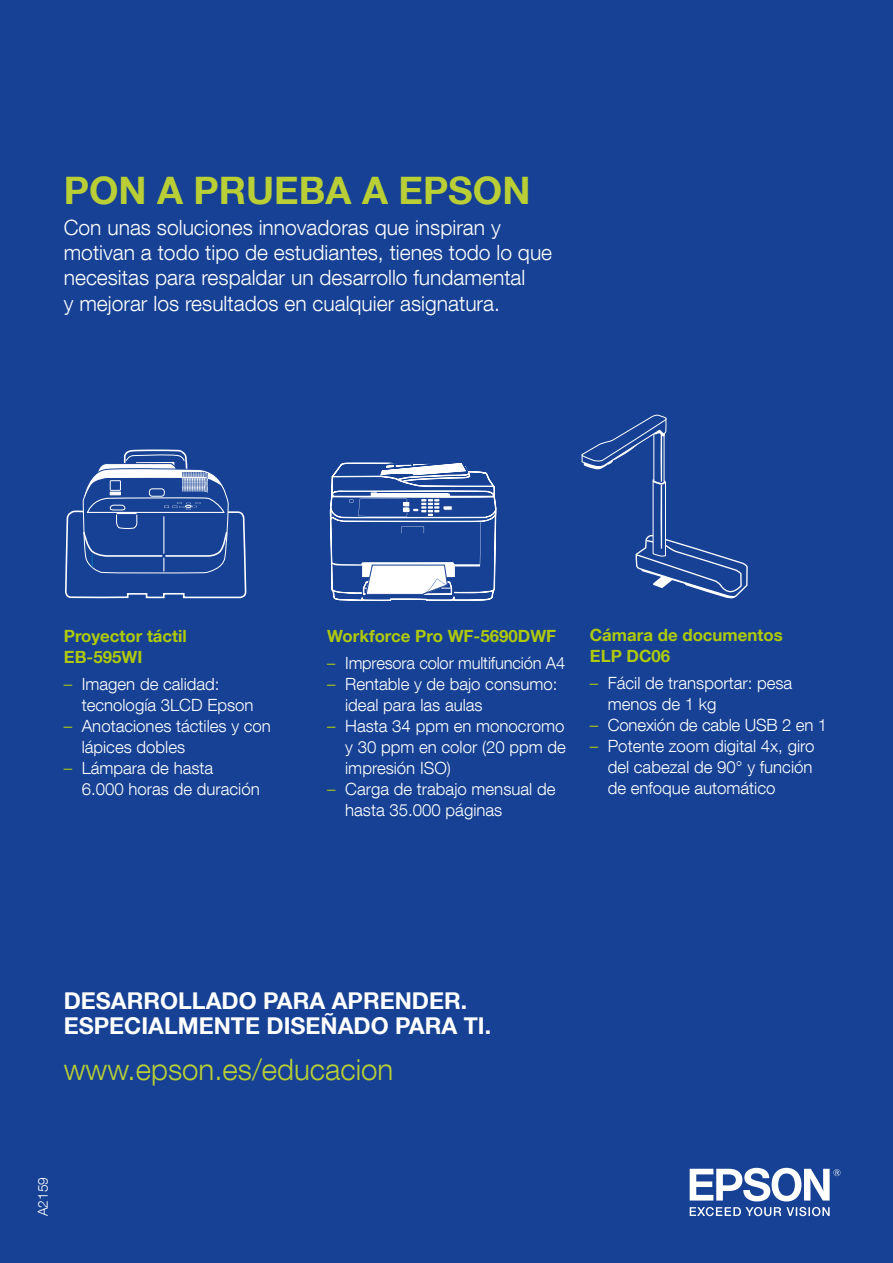
<style>
.page{position:relative;width:893px;height:1263px;background:#164194}
.page>*{position:absolute;margin:0;border:0;box-sizing:border-box;transform-origin:0 0}
.t1{font:700 37.95px "Helvetica Neue LT Com";color:#b9cf35}
.t2{font:300 29.4px "Helvetica Neue LT Com";color:#b9cf35}
.t3{font:700 23.1px/25.2px "Helvetica Neue LT Com";color:#fff}
.t4{font:300 21px/25.2px "Helvetica Neue LT Com";color:#fff}
.t5{font:300 16.8px/21px "Helvetica Neue LT Com";color:#fff}
.t6{font:700 16.8px/21px "Helvetica Neue LT Com";color:#afca0b}
.t7{font:300 13.65px "Helvetica Neue LT Com";color:#fff}
.s1{color:#afca0b}
</style>
<div class="page">
<svg style="left:690px;top:1207px;width:140px;height:9px"></svg>
<svg style="left:690px;top:1168px;width:150px;height:33px"></svg>
<svg style="left:65px;top:449px;width:182px;height:150px"></svg>
<svg style="left:329px;top:462px;width:168px;height:139px"></svg>
<svg style="left:581px;top:415px;width:167px;height:184px"></svg>
<h1 class="t1" style="left:64px;top:166px;width:182px">PON A PRUE</h1>
<h1 class="t1" style="left:299px;top:166px;width:177px">BA A EPSON</h1>
<p class="t4" style="left:64px;top:214px;width:490px">Con unas soluciones innovadoras que inspiran y motivan a todo tipo de estudiantes, tienes todo lo que necesitas para respaldar un desarrollo fundamental<br>y mejorar los resultados en cualquier asignatura.</p>
<p class="t6" style="left:64px;top:625px;width:125px">PROYECTOR TÁCTIL<br>EB-595WI</p>
<p class="t5" style="left:82px;top:673px;width:173px;text-indent:-18px"><span class="s1">–</span> Imagen de calidad: tecnología 3LCD Epson</p>
<p class="t5" style="left:82px;top:715px;width:191px;text-indent:-18px"><span class="s1">–</span> Anotaciones táctiles y con lápices dobles</p>
<p class="t5" style="left:82px;top:757px;width:180px;text-indent:-18px"><span class="s1">–</span> Lámpara de hasta<br>6.000 horas de duración</p>
<p class="t6" style="left:327px;top:625px;width:230px">WORKFORCE PRO WF-5690DWF</p>
<p class="t5" style="left:327px;top:652px;width:239px"><span class="s1">–</span> Impresora color multifunción A4</p>
<p class="t5" style="left:345px;top:673px;width:214px;text-indent:-18px"><span class="s1">–</span> Rentable y de bajo consumo: ideal para las aulas</p>
<p class="t5" style="left:345px;top:715px;width:222px;text-align:justify;text-indent:-18px"><span class="s1">–</span> Hasta 34 ppm en monocromo y 30 ppm en color (20 ppm de impresión ISO)</p>
<p class="t5" style="left:345px;top:778px;width:212px;text-indent:-18px"><span class="s1">–</span> Carga de trabajo mensual de hasta 35.000 páginas</p>
<p class="t6" style="left:590px;top:624px;width:194px">CÁMARA DE DOCUMENTOS<br>ELP DC06</p>
<p class="t5" style="left:608px;top:672px;width:186px;text-indent:-18px"><span class="s1">–</span> Fácil de transportar: pesa menos de 1 kg</p>
<p class="t5" style="left:590px;top:714px;width:239px"><span class="s1">–</span> Conexión de cable USB 2 en 1</p>
<p class="t5" style="left:608px;top:735px;width:208px;text-align:justify;text-indent:-18px"><span class="s1">–</span> Potente zoom digital 4x, giro del cabezal de 90° y función de enfoque automático</p>
<h3 class="t3" style="left:64px;top:987px;width:429px">DESARROLLADO PARA APRENDER.<br>ESPECIALMENTE DISEÑADO PARA TI.</h3>
<h2 class="t2" style="left:64px;top:1052px;width:331px">www.epson.es/educacion</h2>
<p class="t7" style="left:35px;top:1216px;width:41px;rotate:-90deg">A2159</p>
</div>
